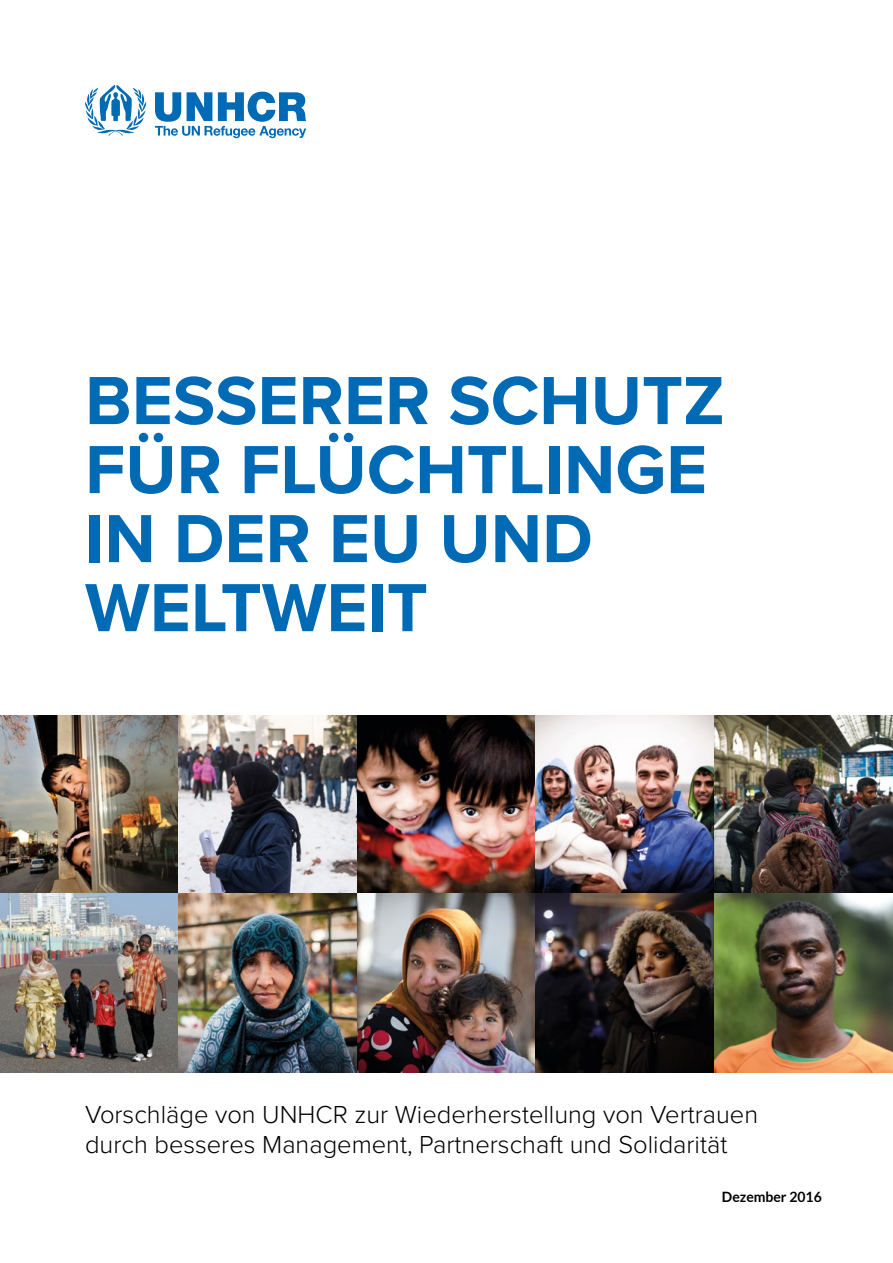
<style>
.page{position:relative;width:893px;height:1263px;background:#fff}
.page>*{position:absolute;margin:0;border:0;box-sizing:border-box;transform-origin:0 0}
.t1{font:700 70.5px/69px "Proxima Nova";color:#006ab4}
.t2{font:300 25.5px/30px "Proxima Nova";color:#000}
.t3{font:700 14.25px "Lato";color:#000}
</style>
<div class="page">
<svg style="left:85px;top:85px;width:62px;height:51px"></svg>
<svg style="left:155px;top:92px;width:151px;height:46px"></svg>
<img style="left:0;top:715px;width:893px;height:357px">
<h1 class="t1" style="left:85px;top:369px;width:641px">BESSERER SCHUTZ<br>FÜR FLÜCHTLINGE<br>IN DER EU UND<br>WELTWEIT</h1>
<p class="t2" style="left:85px;top:1100px;width:675px">Vorschläge von UNHCR zur Wiederherstellung von Vertrauen durch besseres Management, Partnerschaft und Solidarität</p>
<p class="t3" style="left:722px;top:1188px;width:101px">Dezember 2016</p>
</div>
